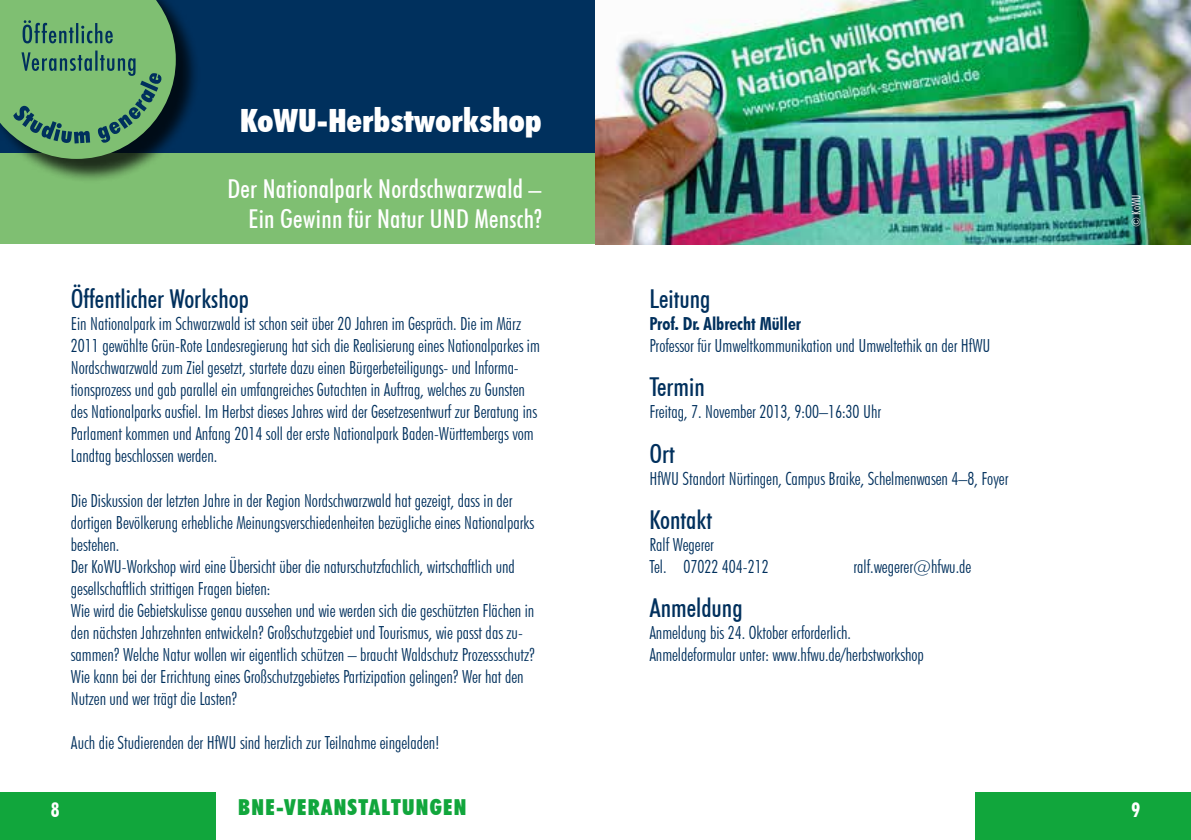
<style>
.page{position:relative;width:1191px;height:840px;background:#fff}
.page>*{position:absolute;margin:0;border:0;box-sizing:border-box;transform-origin:0 0}
.t1{font:900 condensed 32px "Futura BT";letter-spacing:.01em;color:#fff}
.t2{font:500 condensed 26px/30px "Futura BT";letter-spacing:.01em;color:#fff;text-align:right}
.t3{font:500 condensed 26px "Futura BT";color:#00305d}
.t4{font:900 condensed 22px "Futura BT";letter-spacing:.06em;color:#11a63c}
.t5{font:700 condensed 20px "Futura BT";color:#fff}
.t6{font:300 condensed 18px/22px "Futura BT";color:#00305d}
.t7{font:700 condensed 18px "Futura BT";color:#00305d}
.t8{font:300 condensed 12px "Futura BT";color:#fff}
</style>
<div class="page">
<div style="left:0;top:0;width:595px;height:153px;background:#00305d"></div>
<div style="left:0;top:153px;width:595px;height:91px;background:#7fbf72"></div>
<div style="left:975px;top:792px;width:216px;height:47px;background:#11a63c"></div>
<div style="left:0;top:792px;width:215px;height:47px;background:#11a63c"></div>
<img style="left:595px;top:0;width:596px;height:244px">
<div style="left:0;top:0;width:201px;height:184px;background:#000;opacity:.75"></div>
<svg style="left:0;top:0;width:176px;height:159px;background:#649e68"></svg>
<div style="left:0;top:0;width:19px;height:31px;background:#7fbf72"></div>
<h1 class="t1" style="left:240px;top:101px;width:303px">KOWU-HERBSTWORKSHOP</h1>
<h2 class="t2" style="left:227px;top:174px;width:316px">Der Nationalpark Nordschwarzwald –<br>Ein Gewinn für Natur UND Mensch?</h2>
<h2 class="t3" style="left:71px;top:283px;width:179px">Öffentlicher Workshop</h2>
<p class="t6" style="left:71px;top:312px;width:470px">Ein Nationalpark im Schwarzwald ist schon seit über 20 Jahren im Gespräch. Die im März 2011 gewählte Grün-Rote Landesregierung hat sich die Realisierung eines Nationalparkes im Nordschwarzwald zum Ziel gesetzt, startete dazu einen Bürgerbeteiligungs- und Informa&shy;tionsprozess und gab parallel ein umfangreiches Gutachten in Auftrag, welches zu Gunsten des Nationalparks ausfiel. Im Herbst dieses Jahres wird der Gesetzesentwurf zur Beratung ins Parlament kommen und Anfang 2014 soll der erste Nationalpark Baden-Württembergs vom Landtag beschlossen werden.</p>
<p class="t6" style="left:71px;top:488px;width:465px">Die Diskussion der letzten Jahre in der Region Nordschwarzwald hat gezeigt, dass in der dortigen Bevölkerung erhebliche Meinungsverschiedenheiten bezügliche eines Nationalparks bestehen.<br>Der KoWU-Workshop wird eine Übersicht über die naturschutzfachlich, wirtschaftlich und gesellschaftlich strittigen Fragen bieten:<br>Wie wird die Gebietskulisse genau aussehen und wie werden sich die geschützten Flächen in den nächsten Jahrzehnten entwickeln? Großschutzgebiet und Tourismus, wie passt das zu&shy;sammen? Welche Natur wollen wir eigentlich schützen – braucht Waldschutz Prozessschutz?<br>Wie kann bei der Errichtung eines Großschutzgebietes Partizipation gelingen? Wer hat den Nutzen und wer trägt die Lasten?</p>
<p class="t6" style="left:71px;top:730px;width:370px">Auch die Studierenden der HfWU sind herzlich zur Teilnahme eingeladen!</p>
<h2 class="t3" style="left:649px;top:283px;width:63px">Leitung</h2>
<p class="t7" style="left:649px;top:313px;width:153px">Prof. Dr. Albrecht Müller</p>
<p class="t6" style="left:649px;top:334px;width:343px">Professor für Umweltkommunikation und Umweltethik an der HfWU</p>
<h2 class="t3" style="left:649px;top:371px;width:57px">Termin</h2>
<p class="t6" style="left:649px;top:400px;width:233px">Freitag, 7. November 2013, 9:00–16:30 Uhr</p>
<h2 class="t3" style="left:649px;top:437px;width:27px">Ort</h2>
<p class="t6" style="left:649px;top:466px;width:360px">HfWU Standort Nürtingen, Campus Braike, Schelmenwasen 4–8, Foyer</p>
<h2 class="t3" style="left:649px;top:503px;width:64px">Kontakt</h2>
<p class="t6" style="left:649px;top:532px;width:121px">Ralf Wegerer<br>Tel. 07022 404-212</p>
<p class="t6" style="left:853px;top:554px;width:119px">ralf.wegerer@hfwu.de</p>
<h2 class="t3" style="left:649px;top:591px;width:95px">Anmeldung</h2>
<p class="t6" style="left:649px;top:620px;width:276px">Anmeldung bis 24. Oktober erforderlich.<br>Anmeldeformular unter: www.hfwu.de/herbstworkshop</p>
<p class="t8" style="left:1129px;top:227px;width:34px;rotate:-90deg">© KoWU</p>
<p class="t4" style="left:238px;top:793px;width:217px">BNE-VERANSTALTUNGEN</p>
<p class="t5" style="left:51px;top:797px;width:10px">8</p>
<p class="t5" style="left:1131px;top:797px;width:10px">9</p>
</div>
